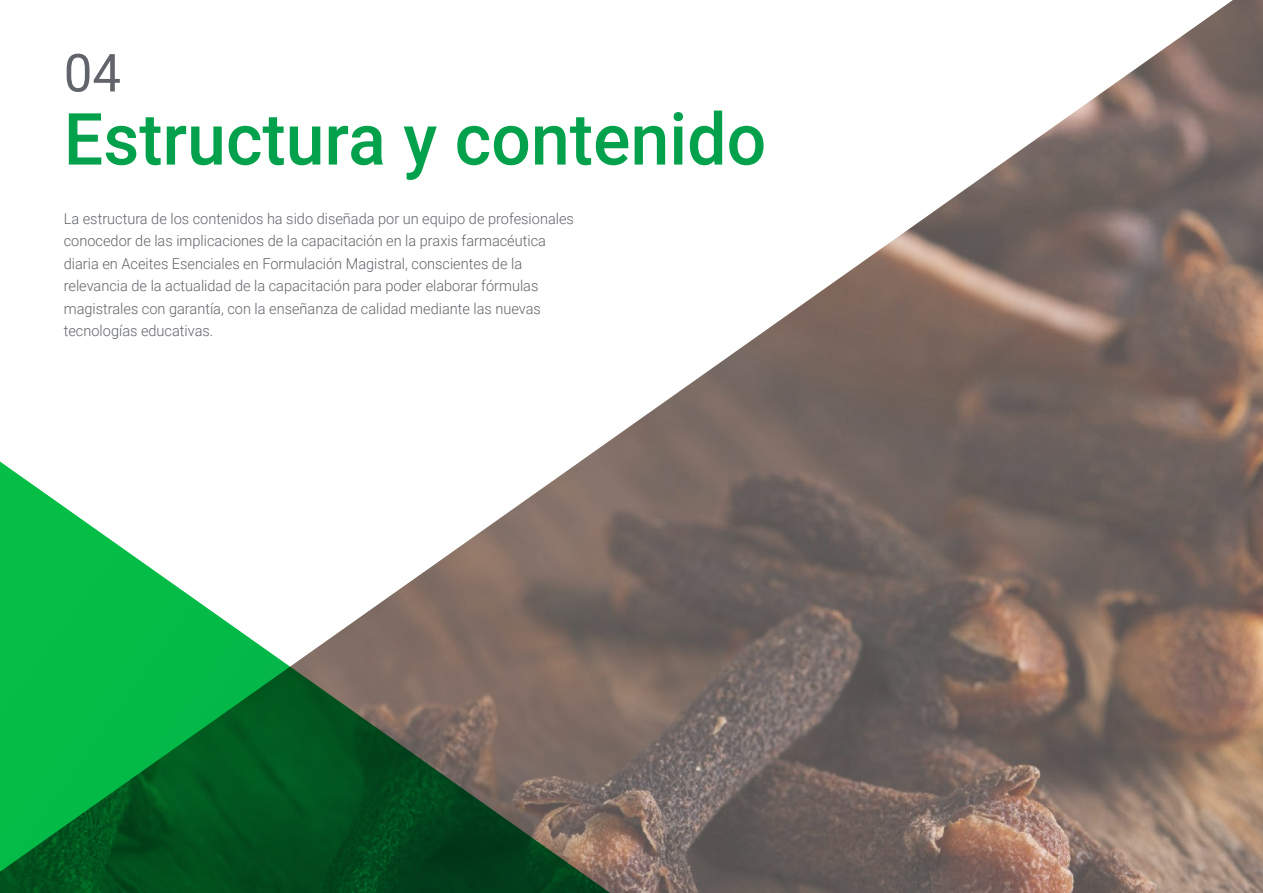
<style>
.page{position:relative;width:1263px;height:893px;background:#fff}
.page>*{position:absolute;margin:0;border:0;box-sizing:border-box;transform-origin:0 0}
.t1{font:500 72px "Roboto";color:#04a14d}
.t2{font:52.5px "Roboto";color:#61646a}
.t3{font:300 15px/22.5px "Roboto";color:#61646a}
</style>
<div class="page">
<img style="left:602px;top:0;width:661px;height:893px">
<svg style="left:0;top:446px;width:640px;height:447px"></svg>
<h2 class="t2" style="left:64px;top:36px;width:59px">04</h2>
<h1 class="t1" style="left:64px;top:89px;width:704px">Estructura y contenido</h1>
<p class="t3" style="left:64px;top:207px;width:512px">La estructura de los contenidos ha sido diseñada por un equipo de profesionales conocedor de las implicaciones de la capacitación en la praxis farmacéutica diaria en Aceites Esenciales en Formulación Magistral, conscientes de la relevancia de la actualidad de la capacitación para poder elaborar fórmulas magistrales con garantía, con la enseñanza de calidad mediante las nuevas tecnologías educativas.</p>
</div>
